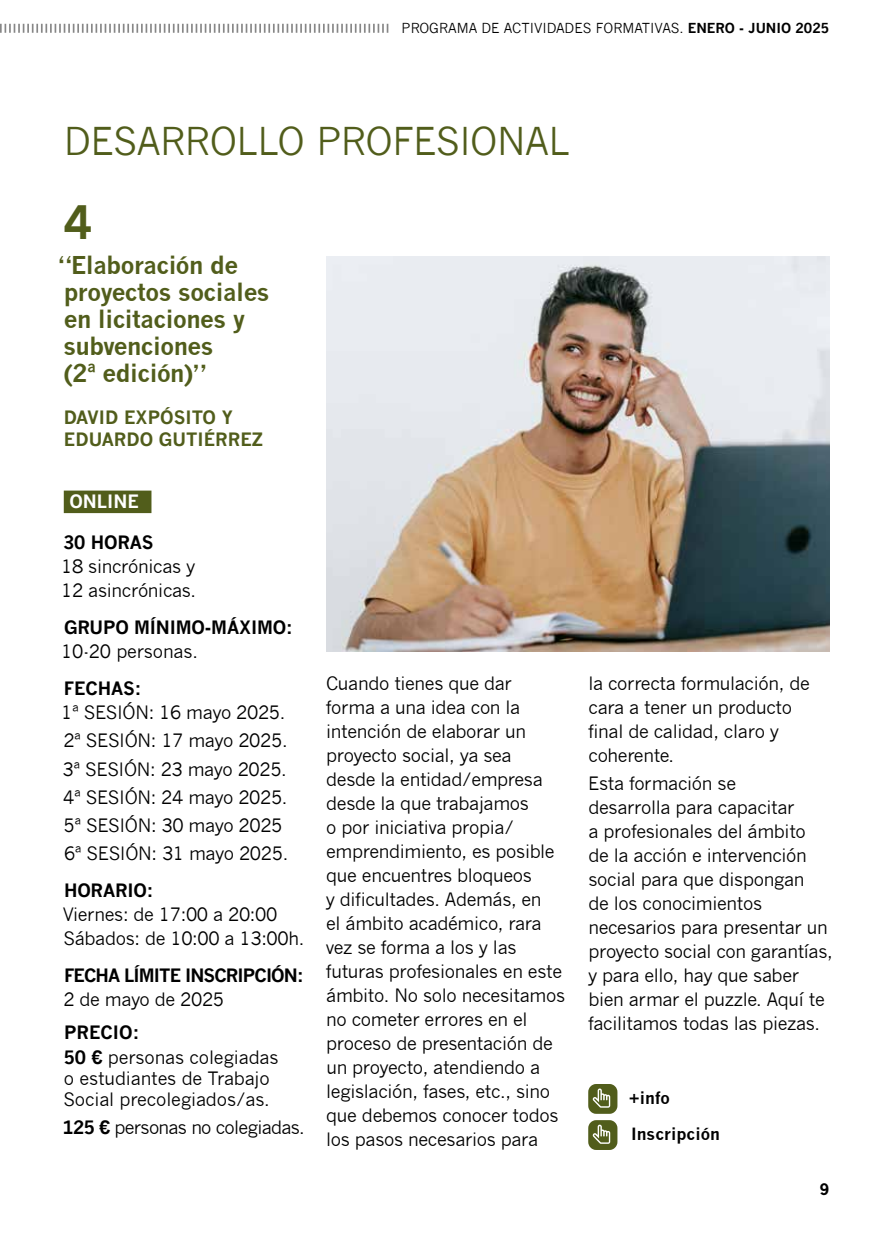
<style>
.page{position:relative;width:893px;height:1234px;background:#fff}
.page>*{position:absolute;margin:0;border:0;box-sizing:border-box;transform-origin:0 0}
.t1{font:700 45px "News Gothic";color:#515d1b}
.t2{font:37.5px "News Gothic";letter-spacing:-.015em;color:#515d1b}
.t3{font:700 24px/27px "News Gothic";letter-spacing:-.02em;color:#515d1b}
.t4{font:18px/24px "News Gothic";letter-spacing:-.02em;color:#000}
.t5{font:700 18px "News Gothic";letter-spacing:-.01em;color:#000}
.t6{font:700 18px/21.6px "News Gothic";color:#515d1b}
.t7{font:18px "News Gothic";letter-spacing:-.04em;color:#000}
.t8{font:700 18px "News Gothic";letter-spacing:-.05em;color:#000}
.t9{font:700 18px "News Gothic";color:#fff}
.t10{font:700 16.5px "News Gothic";color:#000}
.t11{font:700 15px "News Gothic Std";color:#000}
.t12{font:13.5px "News Gothic";color:#000}
.s1{font-weight:700}
</style>
<div class="page">
<svg style="left:0;top:24px;width:388px;height:9px"></svg>
<div style="left:64px;top:490px;width:87px;height:23px;background:#515d1b"></div>
<img style="left:326px;top:256px;width:503px;height:395px">
<svg style="left:588px;top:1084px;width:29px;height:29px"></svg>
<svg style="left:588px;top:1120px;width:29px;height:29px"></svg>
<p class="t12" style="left:402px;top:21px;width:429px">PROGRAMA DE ACTIVIDADES FORMATIVAS. <span class="s1">ENERO - JUNIO 2025</span></p>
<h2 class="t2" style="left:64px;top:120px;width:508px">DESARROLLO PROFESIONAL</h2>
<h1 class="t1" style="left:64px;top:195px;width:30px">4</h1>
<h3 class="t3" style="left:58px;top:251px;width:213px">“Elaboración de proyectos sociales en licitaciones y subvenciones<br>(2ª edición)”</h3>
<p class="t6" style="left:64px;top:407px;width:201px">DAVID EXPÓSITO Y<br>EDUARDO GUTIÉRREZ</p>
<p class="t9" style="left:69px;top:490px;width:71px">ONLINE</p>
<p class="t5" style="left:63px;top:531px;width:92px">30 HORAS</p>
<p class="t4" style="left:61px;top:555px;width:137px">18 sincrónicas y<br>12 asincrónicas.</p>
<p class="t5" style="left:64px;top:616px;width:230px">GRUPO MÍNIMO-MÁXIMO:</p>
<p class="t4" style="left:61px;top:639px;width:138px">10-20 personas.</p>
<p class="t5" style="left:64px;top:677px;width:79px">FECHAS:</p>
<p class="t4" style="left:61px;top:698px;width:229px;line-height:28.2px">1ª SESIÓN: 16 mayo 2025.<br>2ª SESIÓN: 17 mayo 2025.<br>3ª SESIÓN: 23 mayo 2025.<br>4ª SESIÓN: 24 mayo 2025.<br>5ª SESIÓN: 30 mayo 2025<br>6ª SESIÓN: 31 mayo 2025.</p>
<p class="t5" style="left:64px;top:879px;width:91px">HORARIO:</p>
<p class="t4" style="left:63px;top:902px;width:243px">Viernes: de 17:00 a 20:00<br>Sábados: de 10:00 a 13:00h.</p>
<p class="t8" style="left:64px;top:964px;width:241px">FECHA LÍMITE INSCRIPCIÓN:</p>
<p class="t4" style="left:63px;top:987px;width:162px">2 de mayo de 2025</p>
<p class="t4" style="left:64px;top:1019px;width:216px;line-height:25.2px"><span class="s1">PRECIO:<br>50 €</span> personas colegiadas</p>
<p class="t4" style="left:64px;top:1067px;width:208px;line-height:21px">o estudiantes de Trabajo<br>Social precolegiados/as.</p>
<p class="t7" style="left:63px;top:1116px;width:244px"><span class="s1">125 €</span> personas no colegiadas.</p>
<p class="t4" style="left:326px;top:671px;width:241px">Cuando tienes que dar forma a una idea con la intención de elaborar un proyecto social, ya sea desde la entidad/empresa desde la que trabajamos<br>o por iniciativa propia/ emprendimiento, es posible que encuentres bloqueos<br>y dificultades. Además, en<br>el ámbito académico, rara vez se forma a los y las futuras profesionales en este ámbito. No solo necesitamos no cometer errores en el proceso de presentación de un proyecto, atendiendo a legislación, fases, etc., sino que debemos conocer todos los pasos necesarios para</p>
<p class="t4" style="left:588px;top:671px;width:223px">la correcta formulación, de cara a tener un producto final de calidad, claro y coherente.</p>
<p class="t4" style="left:588px;top:771px;width:246px">Esta formación se<br>desarrolla para capacitar<br>a profesionales del ámbito<br>de la acción e intervención social para que dispongan<br>de los conocimientos necesarios para presentar un proyecto social con garantías, y para ello, hay que saber bien armar el puzzle. Aquí te facilitamos todas las piezas.</p>
<p class="t10" style="left:629px;top:1087px;width:42px">+info</p>
<p class="t10" style="left:631px;top:1123px;width:90px">Inscripción</p>
<p class="t11" style="left:820px;top:1178px;width:11px">9</p>
</div>
